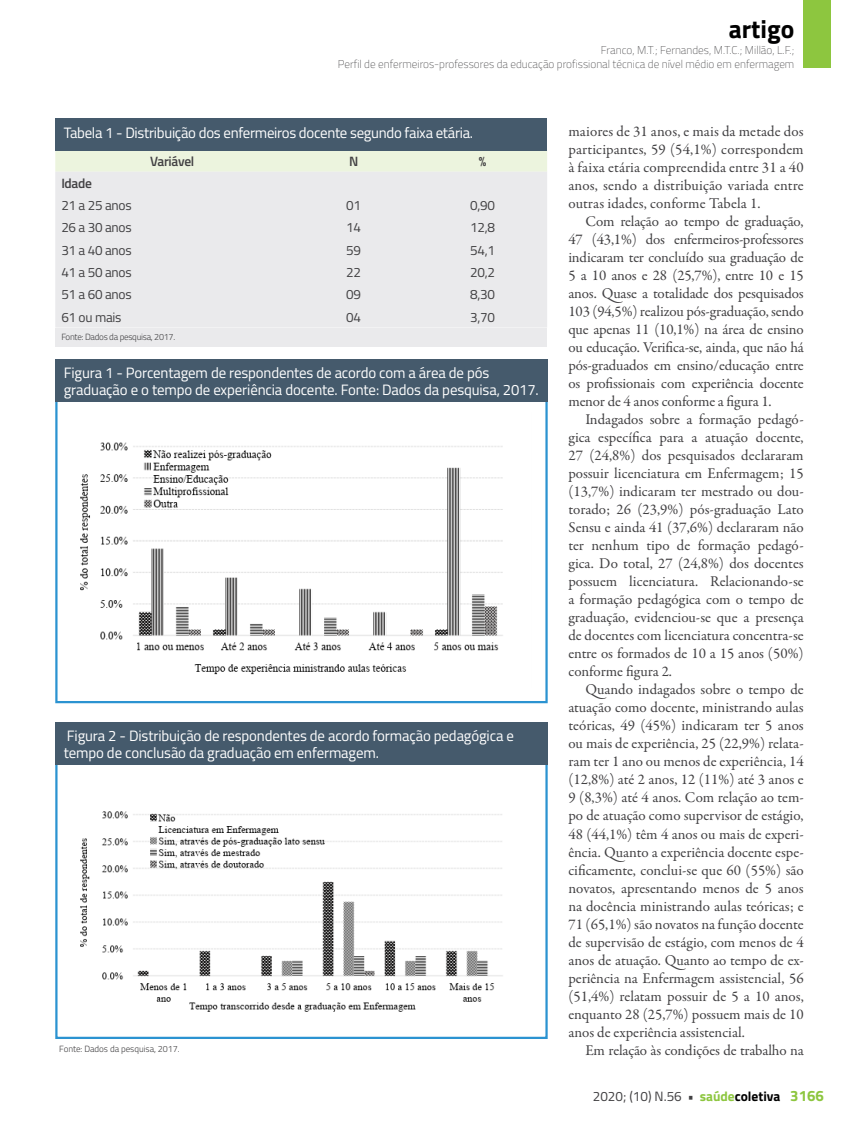
<style>
.page{position:relative;width:859px;height:1132px;background:#fff}
.page>*{position:absolute;margin:0;border:0;box-sizing:border-box;transform-origin:0 0}
.t1{font:700 25.5px "Titillium";color:#000}
.t2{font:15px/18px "Garamond Premr Pro";letter-spacing:-.005em;color:#414042;text-align:justify}
.t3{font:15px/16.5px "Titillium";letter-spacing:-.01em;color:#fff}
.t4{font:13.5px "Titillium";letter-spacing:-.02em;color:#414042}
.t5{font:600 13.5px "Titillium";letter-spacing:-.02em;color:#414042}
.t6{font:100 11.25px/13.5px "Titillium";color:#414042;text-align:right}
.t7{font:300 9px "Titillium";letter-spacing:-.025em;color:#414042}
.t8{font:300 9px "Titillium";letter-spacing:-.005em;color:#414042}
.s1{font-weight:700}
.s2{font-weight:700;color:#8dc63f}
.s3{font-weight:700;color:#000}
.s4{font-weight:700;font-size:15px;color:#8dc63f}
</style>
<div class="page">
<div style="left:804px;top:0;width:27px;height:68px;background:#8dc63f"></div>
<svg style="left:55px;top:150px;width:492px;height:22px;background:#e4ecd9"></svg>
<div style="left:55px;top:172px;width:492px;height:155px;background:#eaeaec"></div>
<div style="left:55px;top:327px;width:492px;height:19px;background:#eaeaec"></div>
<div style="left:55px;top:118px;width:492px;height:32px;background:#455a6c"></div>
<div style="left:55px;top:399px;width:493px;height:304px;border:2px solid #2b93d1"></div>
<div style="left:55px;top:359px;width:493px;height:42px;background:#455a6c"></div>
<img style="left:80px;top:442px;width:423px;height:233px">
<div style="left:55px;top:762px;width:493px;height:276px;border:2px solid #2b93d1"></div>
<div style="left:55px;top:722px;width:493px;height:42px;background:#455a6c"></div>
<img style="left:80px;top:811px;width:423px;height:201px">
<h1 class="t1" style="left:729px;top:10px;width:67px">artigo</h1>
<p class="t6" style="left:338px;top:43px;width:458px">Franco, M.T.; Fernandes, M.T.C.; Millão, L.F.;<br>Perfil de enfermeiros-professores da educação profissional técnica de nível médio em enfermagem</p>
<p class="t3" style="left:64px;top:124px;width:411px">Tabela 1 - Distribuição dos enfermeiros docente segundo faixa etária.</p>
<p class="t5" style="left:150px;top:151px;width:46px">Variável</p>
<p class="t5" style="left:349px;top:151px;width:11px">N</p>
<p class="t5" style="left:479px;top:151px;width:9px">%</p>
<p class="t5" style="left:61px;top:173px;width:32px">Idade</p>
<p class="t4" style="left:61px;top:195px;width:72px">21 a 25 anos</p>
<p class="t4" style="left:346px;top:195px;width:16px">01</p>
<p class="t4" style="left:470px;top:195px;width:26px">0,90</p>
<p class="t4" style="left:61px;top:218px;width:72px">26 a 30 anos</p>
<p class="t4" style="left:346px;top:218px;width:16px">14</p>
<p class="t4" style="left:470px;top:218px;width:26px">12,8</p>
<p class="t4" style="left:61px;top:240px;width:72px">31 a 40 anos</p>
<p class="t4" style="left:346px;top:240px;width:16px">59</p>
<p class="t4" style="left:470px;top:240px;width:26px">54,1</p>
<p class="t4" style="left:61px;top:262px;width:72px">41 a 50 anos</p>
<p class="t4" style="left:346px;top:262px;width:16px">22</p>
<p class="t4" style="left:470px;top:262px;width:26px">20,2</p>
<p class="t4" style="left:61px;top:284px;width:72px">51 a 60 anos</p>
<p class="t4" style="left:346px;top:284px;width:16px">09</p>
<p class="t4" style="left:470px;top:284px;width:26px">8,30</p>
<p class="t4" style="left:61px;top:307px;width:62px">61 ou mais</p>
<p class="t4" style="left:346px;top:307px;width:16px">04</p>
<p class="t4" style="left:470px;top:307px;width:26px">3,70</p>
<p class="t7" style="left:61px;top:330px;width:115px">Fonte: Dados da pesquisa, 2017.</p>
<p class="t3" style="left:64px;top:364px;width:476px">Figura 1 - Porcentagem de respondentes de acordo com a área de pós graduação e o tempo de experiência docente. Fonte: Dados da pesquisa, 2017.</p>
<p class="t3" style="left:64px;top:727px;width:452px">Figura 2 - Distribuição de respondentes de acordo formação pedagógica e tempo de conclusão da graduação em enfermagem.</p>
<p class="t8" style="left:59px;top:1042px;width:122px">Fonte: Dados da pesquisa, 2017.</p>
<p class="t2" style="left:568px;top:122px;width:237px">maiores de 31 anos, e mais da metade dos participantes, 59 (54,1%) correspondem à faixa etária compreendida entre 31 a 40 anos, sendo a distribuição variada entre outras idades, conforme Tabela 1.</p>
<p class="t2" style="left:568px;top:212px;width:237px;text-indent:17px">Com relação ao tempo de graduação, 47 (43,1%) dos enfermeiros-professores indicaram ter concluído sua graduação de 5 a 10 anos e 28 (25,7%), entre 10 e 15 anos. Quase a totalidade dos pesquisados 103 (94,5%) realizou pós-graduação, sendo que apenas 11 (10,1%) na área de ensino ou educação. Verifica-se, ainda, que não há pós-graduados em ensino/educação entre os profissionais com experiência docente menor de 4 anos conforme a figura 1.</p>
<p class="t2" style="left:568px;top:410px;width:237px;text-indent:17px">Indagados sobre a formação pedagó&shy;gica específica para a atuação docente, 27 (24,8%) dos pesquisados declararam possuir licenciatura em Enfermagem; 15 (13,7%) indicaram ter mestrado ou dou&shy;torado; 26 (23,9%) pós-graduação Lato Sensu e ainda 41 (37,6%) declararam não ter nenhum tipo de formação pedagó&shy;gica. Do total, 27 (24,8%) dos docentes possuem licenciatura. Relacionando-se a formação pedagógica com o tempo de graduação, evidenciou-se que a presença de docentes com licenciatura concentra-se entre os formados de 10 a 15 anos (50%) conforme figura 2.</p>
<p class="t2" style="left:568px;top:680px;width:237px;text-indent:17px">Quando indagados sobre o tempo de atuação como docente, ministrando aulas teóricas, 49 (45%) indicaram ter 5 anos ou mais de experiência, 25 (22,9%) relata&shy;ram ter 1 ano ou menos de experiência, 14 (12,8%) até 2 anos, 12 (11%) até 3 anos e 9 (8,3%) até 4 anos. Com relação ao tem&shy;po de atuação como supervisor de estágio, 48 (44,1%) têm 4 anos ou mais de experi&shy;ência. Quanto a experiência docente espe&shy;cificamente, conclui-se que 60 (55%) são novatos, apresentando menos de 5 anos na docência ministrando aulas teóricas; e 71 (65,1%) são novatos na função docente de supervisão de estágio, com menos de 4 anos de atuação. Quanto ao tempo de ex&shy;periência na Enfermagem assistencial, 56 (51,4%) relatam possuir de 5 a 10 anos, enquanto 28 (25,7%) possuem mais de 10 anos de experiência assistencial.</p>
<p class="t2" style="left:585px;top:1040px;width:220px">Em relação às condições de trabalho na</p>
<p class="t4" style="left:593px;top:1086px;width:233px">2020; (10) N.56 <span class="s1">•</span> <span class="s2">saúde</span><span class="s3">coletiva</span> <span class="s4">3166</span></p>
</div>
